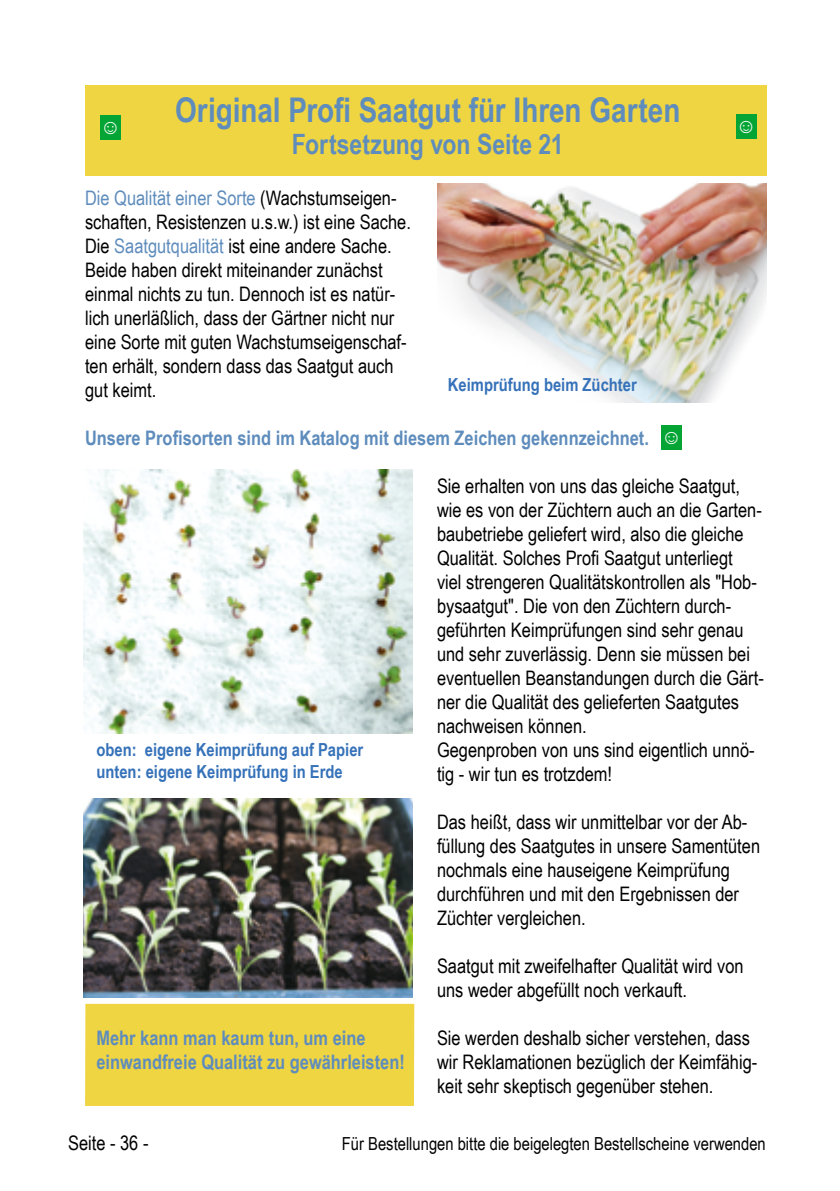
<style>
.page{position:relative;width:840px;height:1191px;background:#fff}
.page>*{position:absolute;margin:0;border:0;box-sizing:border-box;transform-origin:0 0}
.t1{font:700 34px "Arial Narrow";color:#5e8cbc}
.t2{font:700 28px "Arial Narrow";color:#5e8cbc}
.t3{font:20px/24px "Arial Narrow";color:#000}
.t4{font:700 20px/24px "Arial Narrow";color:#5e8cbc}
.t5{font:700 19.6px "Arial";color:#fff}
.t6{font:700 18px/21.6px "Arial Narrow";color:#3672b9}
.t7{font:18px "Arial Narrow";color:#000}
.s1{color:#5e8cbc}
.s2{font-family:"Arial";font-size:19.6px;color:#fff}
</style>
<div class="page">
<div style="left:85px;top:1003px;width:329px;height:103px;background:#f0d542"></div>
<div style="left:85px;top:85px;width:680px;height:91px;background:#f0d542"></div>
<div style="left:100px;top:115px;width:20px;height:24px;background:#05a535"></div>
<div style="left:735px;top:114px;width:21px;height:24px;background:#05a535"></div>
<img style="left:84px;top:798px;width:328px;height:199px">
<img style="left:437px;top:183px;width:328px;height:220px">
<img style="left:84px;top:469px;width:328px;height:264px">
<div style="left:661px;top:425px;width:20px;height:24px;background:#05a535"></div>
<h1 class="t1" style="left:175px;top:84px;width:506px">Original Profi Saatgut für Ihren Garten</h1>
<h2 class="t2" style="left:291px;top:122px;width:273px">Fortsetzung von Seite 21</h2>
<p class="t5" style="left:100px;top:112px;width:22px">☺</p>
<p class="t5" style="left:735px;top:111px;width:22px">☺</p>
<p class="t3" style="left:85px;top:185px;width:327px"><span class="s1">Die Qualität einer Sorte</span> (Wachstumseigen&shy;schaften, Resistenzen u.s.w.) ist eine Sache.<br>Die <span class="s1">Saatgutqualität</span> ist eine andere Sache.<br>Beide haben direkt miteinander zunächst einmal nichts zu tun. Dennoch ist es natür&shy;lich unerläßlich, dass der Gärtner nicht nur eine Sorte mit guten Wachstumseigenschaf&shy;ten erhält, sondern dass das Saatgut auch gut keimt.</p>
<p class="t6" style="left:447px;top:372px;width:190px">Keimprüfung beim Züchter</p>
<p class="t4" style="left:85px;top:425px;width:597px">Unsere Profisorten sind im Katalog mit diesem Zeichen gekennzeichnet. <span class="s2">☺</span></p>
<p class="t3" style="left:437px;top:473px;width:328px">Sie erhalten von uns das gleiche Saatgut, wie es von der Züchtern auch an die Garten&shy;baubetriebe geliefert wird, also die gleiche Qualität. Solches Profi Saatgut unterliegt<br>viel strengeren Qualitätskontrollen als "Hob&shy;bysaatgut". Die von den Züchtern durch&shy;geführten Keimprüfungen sind sehr genau und sehr zuverlässig. Denn sie müssen bei eventuellen Beanstandungen durch die Gärt&shy;ner die Qualität des gelieferten Saatgutes nachweisen können.<br>Gegenproben von uns sind eigentlich unnö&shy;tig - wir tun es trotzdem!</p>
<p class="t3" style="left:437px;top:809px;width:324px">Das heißt, dass wir unmittelbar vor der Ab&shy;füllung des Saatgutes in unsere Samentüten nochmals eine hauseigene Keimprüfung durchführen und mit den Ergebnissen der Züchter vergleichen.</p>
<p class="t3" style="left:437px;top:953px;width:308px">Saatgut mit zweifelhafter Qualität wird von uns weder abgefüllt noch verkauft.</p>
<p class="t3" style="left:437px;top:1025px;width:321px">Sie werden deshalb sicher verstehen, dass wir Reklamationen bezüglich der Keimfähig&shy;keit sehr skeptisch gegenüber stehen.</p>
<p class="t6" style="left:96px;top:738px;width:268px">oben: eigene Keimprüfung auf Papier unten: eigene Keimprüfung in Erde</p>
<p class="t4" style="left:96px;top:1025px;width:310px">Mehr kann man kaum tun, um eine einwandfreie Qualität zu gewährleisten!</p>
<p class="t3" style="left:68px;top:1130px;width:82px">Seite - 36 -</p>
<p class="t7" style="left:342px;top:1130px;width:425px">Für Bestellungen bitte die beigelegten Bestellscheine verwenden</p>
</div>
